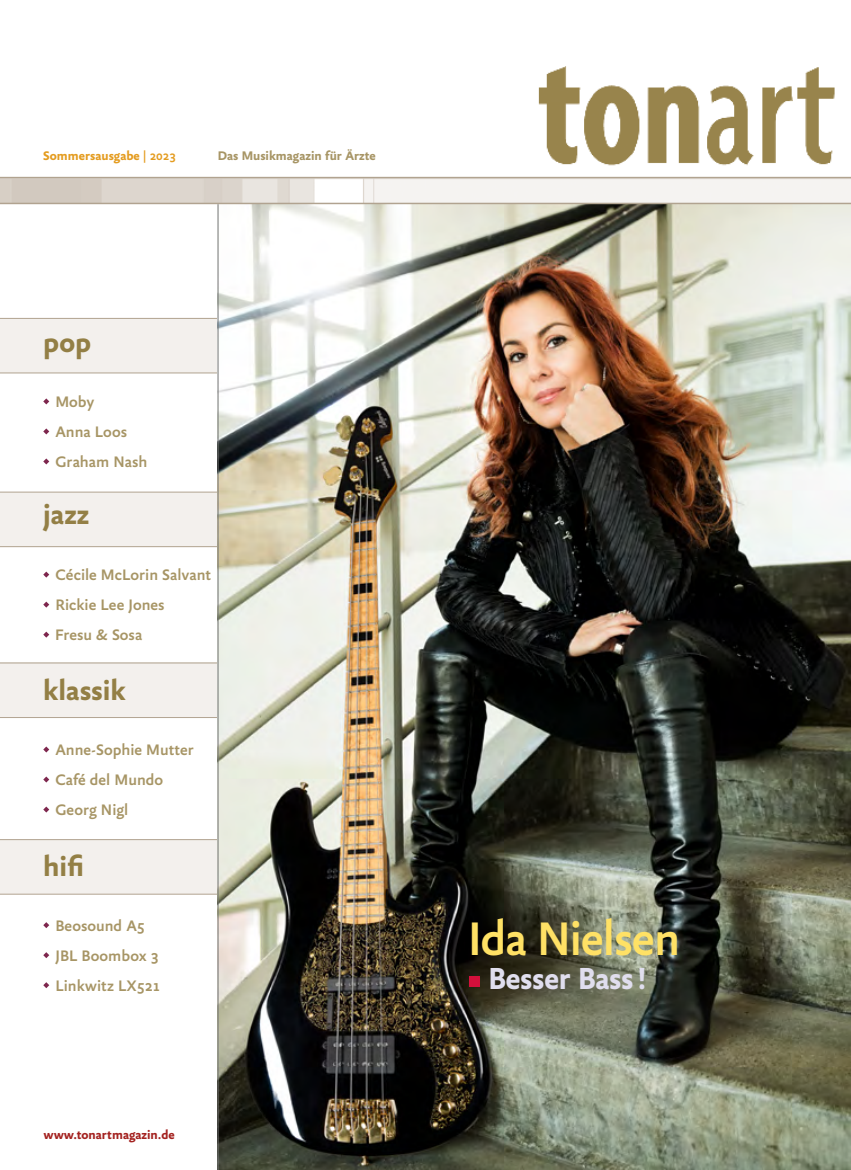
<style>
.page{position:relative;width:851px;height:1170px;background:#fff}
.page>*{position:absolute;margin:0;border:0;box-sizing:border-box;transform-origin:0 0}
.t1{font:500 51px "Yoga Sans OT";letter-spacing:-.02em;color:#ffe165;scale:.96 1}
.t2{font:700 33px "Yoga Sans OT";letter-spacing:-.01em;color:#e0deee;scale:.96 1}
.t3{font:700 30px "Yoga Sans OT";color:#937f45}
.t4{font:500 16.5px/30px "Yoga Sans OT";color:#a79565}
.t5{font:700 13.5px "Yoga Sans OT";color:#a79565}
.t6{font:700 13.5px "Yoga Sans OT";color:#a42220}
.t7{font:700 13.5px "Yoga Sans OT";color:#e49c20}
.s1{font-weight:500}
</style>
<div class="page">
<div style="left:0;top:662px;width:217px;height:55px;background:#f3f0ed"></div>
<hr style="left:0;top:662px;width:218px;height:1px;background:#b1a390">
<hr style="left:0;top:717px;width:218px;height:1px;background:#b1a390">
<div style="left:0;top:839px;width:217px;height:54px;background:#f3f0ed"></div>
<hr style="left:0;top:839px;width:218px;height:1px;background:#b1a390">
<hr style="left:0;top:893px;width:218px;height:1px;background:#b1a390">
<div style="left:0;top:318px;width:217px;height:54px;background:#f3f0ed"></div>
<hr style="left:0;top:318px;width:218px;height:1px;background:#b1a390">
<hr style="left:0;top:372px;width:218px;height:1px;background:#b1a390">
<div style="left:0;top:492px;width:217px;height:54px;background:#f3f0ed"></div>
<hr style="left:0;top:491px;width:218px;height:1px;background:#b1a390">
<hr style="left:0;top:546px;width:218px;height:1px;background:#b1a390">
<img style="left:218px;top:204px;width:632px;height:965px">
<img style="left:538px;top:66px;width:297px;height:100px">
<svg style="left:0;top:177px;width:850px;height:27px"></svg>
<div style="left:469px;top:976px;width:11px;height:10px;background:#d4103b"></div>
<hr style="left:217px;top:204px;width:1px;height:965px;background:#727372">
<svg style="left:43px;top:571px;width:6px;height:6px"></svg>
<svg style="left:43px;top:601px;width:6px;height:6px"></svg>
<svg style="left:43px;top:631px;width:6px;height:6px"></svg>
<svg style="left:43px;top:746px;width:6px;height:6px"></svg>
<svg style="left:43px;top:776px;width:6px;height:6px"></svg>
<svg style="left:43px;top:806px;width:6px;height:6px"></svg>
<svg style="left:43px;top:398px;width:6px;height:6px"></svg>
<svg style="left:43px;top:428px;width:6px;height:6px"></svg>
<svg style="left:43px;top:458px;width:6px;height:6px"></svg>
<svg style="left:43px;top:922px;width:6px;height:6px"></svg>
<svg style="left:43px;top:952px;width:6px;height:6px"></svg>
<svg style="left:43px;top:982px;width:6px;height:6px"></svg>
<p class="t7" style="left:43px;top:149px;width:134px">Sommersausgabe <span class="s1">| 2023</span></p>
<p class="t5" style="left:218px;top:149px;width:160px">Das Musikmagazin für Ärzte</p>
<h3 class="t3" style="left:43px;top:326px;width:49px">pop</h3>
<p class="t4" style="left:55px;top:387px;width:93px">Moby<br>Anna Loos<br>Graham Nash</p>
<h3 class="t3" style="left:43px;top:499px;width:48px">jazz</h3>
<p class="t4" style="left:55px;top:560px;width:158px">Cécile McLorin Salvant<br>Rickie Lee Jones<br>Fresu &amp; Sosa</p>
<h3 class="t3" style="left:43px;top:674px;width:84px">klassik</h3>
<p class="t4" style="left:55px;top:735px;width:140px">Anne-Sophie Mutter<br>Café del Mundo<br>Georg Nigl</p>
<h3 class="t3" style="left:43px;top:850px;width:42px">hifi</h3>
<p class="t4" style="left:55px;top:911px;width:105px">Beosound A5<br>JBL Boombox 3<br>Linkwitz LX521</p>
<p class="t6" style="left:44px;top:1127px;width:133px">www.tonartmagazin.de</p>
<h1 class="t1" style="left:468px;top:911px;width:222px">Ida Nielsen</h1>
<h2 class="t2" style="left:488px;top:961px;width:167px">Besser Bass!</h2>
</div>
